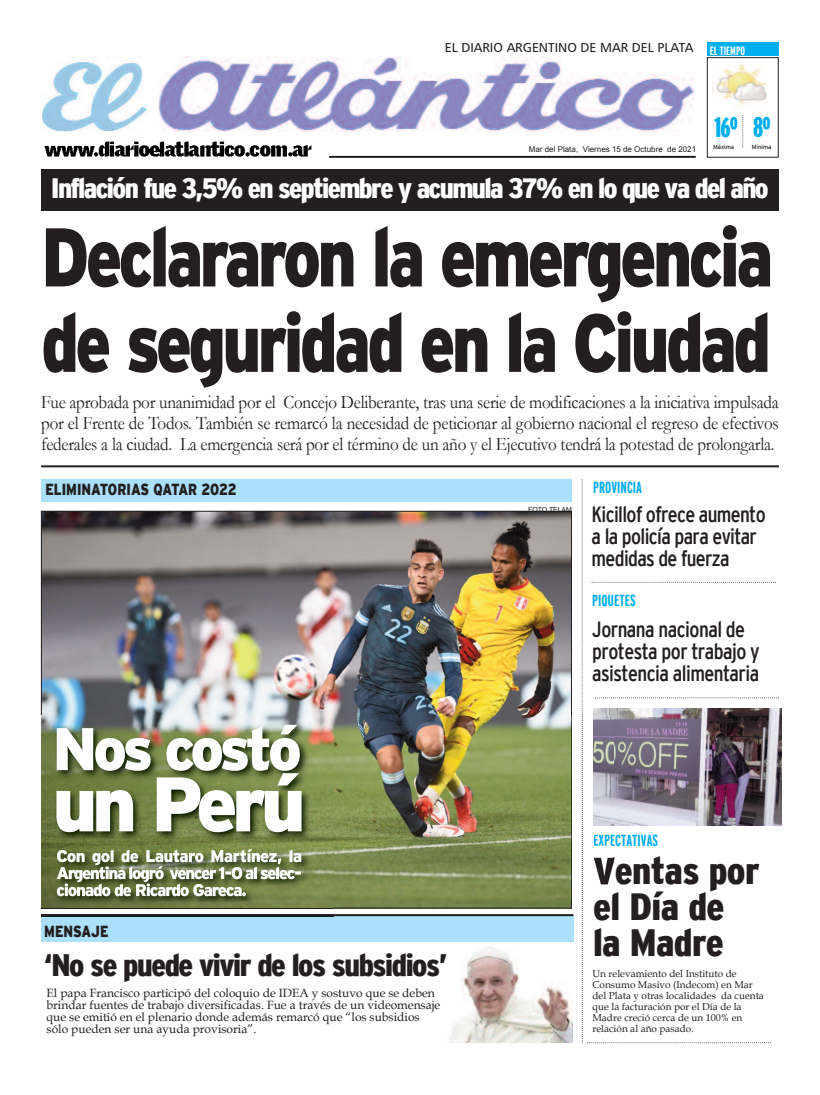
<style>
.page{position:relative;width:820px;height:1095px;background:#fff}
.page>*{position:absolute;margin:0;border:0;box-sizing:border-box;transform-origin:0 0}
.t1{font:900 83px "Interstate";letter-spacing:-.055em;color:#231f20;scale:.81 1}
.t2{font:900 82px "Interstate";letter-spacing:-.055em;color:#231f20;scale:.81 1}
.t3{font:900 77px "Interstate";letter-spacing:-.07em;color:#fff}
.t4{font:900 60px "Interstate";letter-spacing:-.08em;color:#fff}
.t5{font:900 condensed 38px/36px "Interstate";letter-spacing:-.015em;color:#231f20;scale:1.07 1}
.t6{font:900 condensed 31px "Interstate";letter-spacing:-.045em;color:#231f20;scale:1.07 1}
.t7{font:900 condensed 28px "Interstate";letter-spacing:-.055em;color:#fff;scale:1.07 1}
.t8{font:900 extra-condensed 28px "Interstate";color:#00aeef}
.t9{font:condensed 22px/22px "Interstate";letter-spacing:-.025em;color:#231f20}
.t10{font:19px/21px "Garamond";letter-spacing:-.015em;color:#231f20;text-align:justify;scale:.9 1}
.t11{font:900 16px "Interstate";color:#231f20;scale:.8 1}
.t12{font:700 extra-condensed 16px "Interstate";color:#00aeef}
.t13{font:13px "Humanist 777 BT Roman B";color:#231f20}
.t14{font:12px/12px "Book Antiqua";color:#231f20}
.t15{font:700 extra-condensed 12px "Interstate";color:#fff}
.t16{font:10px/11px "Book Antiqua";color:#231f20}
.t17{font:8px "Arial";color:#231f20}
.t18{font:7px "Arial";letter-spacing:-.015em;color:#231f20}
.t19{font:6px "Interstate";letter-spacing:-.005em;color:#231f20}
</style>
<div class="page">
<div style="left:41px;top:914px;width:532px;height:27px;background:#aae0f9"></div>
<img style="left:43px;top:513px;width:526px;height:393px">
<hr style="left:41px;top:913px;width:532px;height:2px;background:#231f20">
<hr style="left:41px;top:465px;width:737px;height:2px;background:#231f20">
<div style="left:41px;top:478px;width:530px;height:23px;background:#aae0f9"></div>
<img style="left:42px;top:56px;width:651px;height:75px">
<hr style="left:329px;top:156px;width:366px;height:2px;background:#231f20">
<div style="left:706px;top:57px;width:72px;height:100px;border:1px solid #231f20"></div>
<div style="left:706px;top:43px;width:72px;height:13px;background:#00aeef"></div>
<svg style="left:742px;top:115px;width:1px;height:32px"></svg>
<img style="left:712px;top:62px;width:55px;height:44px">
<img style="left:41px;top:908px;width:292px;height:1px">
<img style="left:41px;top:913px;width:292px;height:4px">
<img style="left:42px;top:900px;width:291px;height:8px">
<img style="left:44px;top:141px;width:268px;height:16px">
<div style="left:41px;top:169px;width:737px;height:41px;background:#231f20"></div>
<img style="left:333px;top:715px;width:239px;height:185px">
<img style="left:41px;top:715px;width:292px;height:128px">
<svg style="left:581px;top:479px;width:197px;height:563px"></svg>
<img style="left:592px;top:715px;width:21px;height:110px">
<img style="left:593px;top:834px;width:20px;height:11px">
<img style="left:593px;top:856px;width:20px;height:29px">
<img style="left:599px;top:893px;width:14px;height:7px">
<img style="left:41px;top:843px;width:292px;height:57px">
<img style="left:57px;top:849px;width:69px;height:16px">
<img style="left:57px;top:866px;width:65px;height:16px">
<img style="left:57px;top:883px;width:53px;height:13px">
<img style="left:449px;top:946px;width:123px;height:96px">
<p class="t13" style="left:444px;top:40px;width:250px">EL DIARIO ARGENTINO DE MAR DEL PLATA</p>
<p class="t15" style="left:709px;top:44px;width:37px">EL TIEMPO</p>
<p class="t17" style="left:528px;top:145px;width:169px">Mar del Plata, Viernes 15 de Octubre de 2021</p>
<h3 class="t8" style="left:714px;top:111px;width:58px">16º 8º</h3>
<p class="t19" style="left:712px;top:143px;width:23px">Máxima</p>
<p class="t19" style="left:751px;top:143px;width:21px">Mínima</p>
<h3 class="t7" style="left:51px;top:173px;width:671px">Inflación fue 3,5% en septiembre y acumula 37% en lo que va del año</h3>
<h1 class="t1" style="left:41px;top:210px;width:905px">Declararon la emergencia</h1>
<h2 class="t2" style="left:41px;top:296px;width:902px">de seguridad en la Ciudad</h2>
<p class="t10" style="left:41px;top:391px;width:820px">Fue aprobada por unanimidad por el Concejo Deliberante, tras una serie de modificaciones a la iniciativa impulsada por el Frente de Todos. También se remarcó la necesidad de peticionar al gobierno nacional el regreso de efectivos federales a la ciudad. La emergencia será por el término de un año y el Ejecutivo tendrá la potestad de prolongarla.</p>
<p class="t11" style="left:45px;top:480px;width:241px">ELIMINATORIAS QATAR 2022</p>
<h3 class="t4" style="left:52px;top:714px;width:251px">Nos costó</h3>
<h3 class="t3" style="left:52px;top:760px;width:255px">un Perú</h3>
<p class="t11" style="left:44px;top:922px;width:82px">MENSAJE</p>
<h3 class="t6" style="left:44px;top:947px;width:378px">‘No se puede vivir de los subsidios’</h3>
<p class="t14" style="left:47px;top:986px;width:395px">El papa Francisco participó del coloquio de IDEA y sostuvo que se deben brindar fuentes de trabajo diversificadas. Fue a través de un videomensaje que se emitió en el plenario donde además remarcó que “los subsidios sólo pueden ser una ayuda provisoria”.</p>
<p class="t18" style="left:528px;top:505px;width:45px">FOTO TELAM</p>
<p class="t12" style="left:593px;top:478px;width:50px">PROVINCIA</p>
<p class="t9" style="left:591px;top:503px;width:175px">Kicillof ofrece aumento a la policía para evitar medidas de fuerza</p>
<p class="t12" style="left:592px;top:591px;width:45px">PIQUETES</p>
<p class="t9" style="left:592px;top:618px;width:169px">Jornana nacional de protesta por trabajo y asistencia alimentaria</p>
<p class="t12" style="left:593px;top:831px;width:67px">EXPECTATIVAS</p>
<h3 class="t5" style="left:593px;top:852px;width:157px">Ventas por el Día de la Madre</h3>
<p class="t16" style="left:592px;top:967px;width:173px">Un relevamiento del Instituto de<br>Consumo Masivo (Indecom) en Mar del Plata y otras localidades da cuenta que la facturación por el Día de la<br>Madre creció cerca de un 100% en relación al año pasado.</p>
</div>
